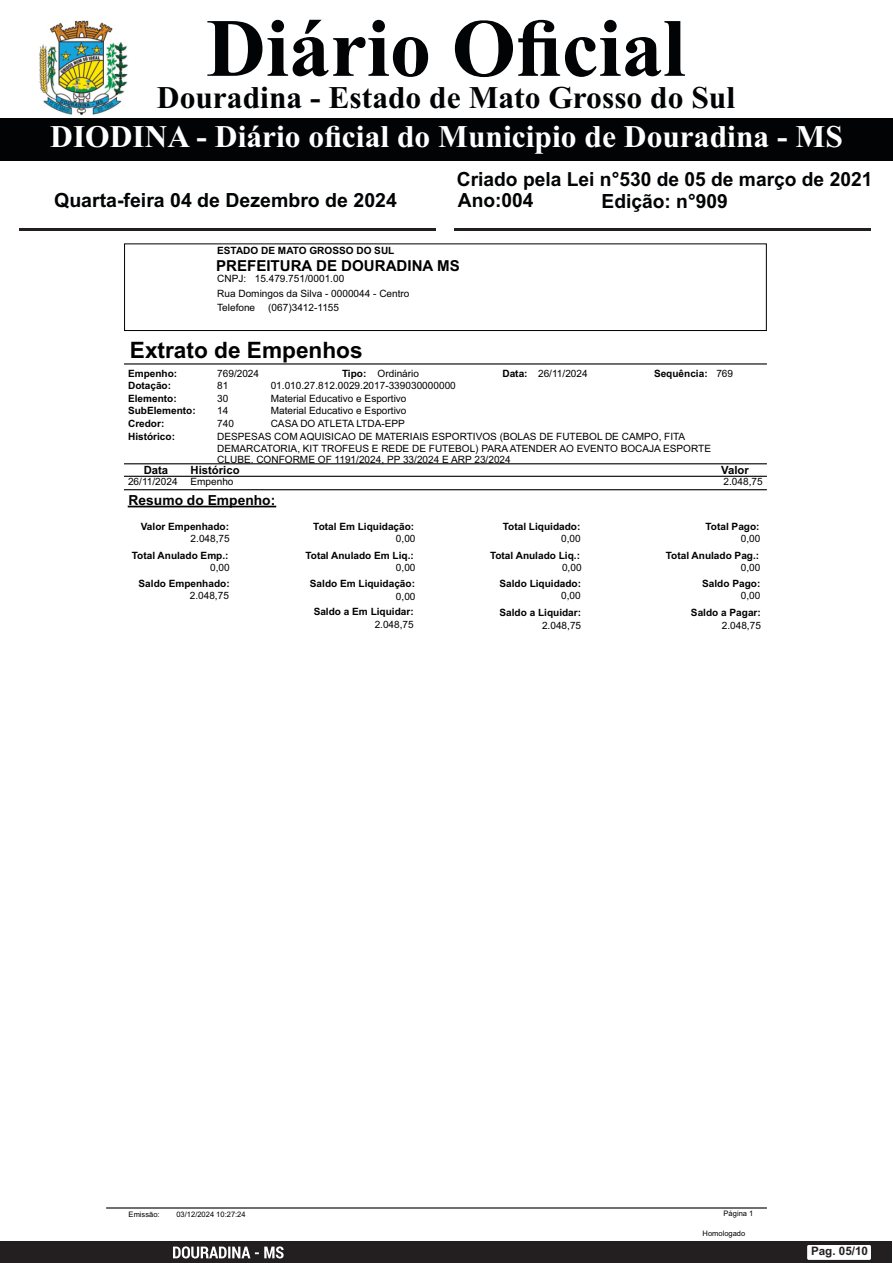
<style>
.page{position:relative;width:893px;height:1263px;background:#fff}
.page>*{position:absolute;margin:0;border:0;box-sizing:border-box;transform-origin:0 0}
.t1{font:700 82.5px "Times New Roman";color:#020304}
.t2{font:700 31.5px "Times New Roman";color:#fff}
.t3{font:700 31.5px "Times New Roman";color:#020304}
.t4{font:700 22.65px "Arial";color:#000}
.t5{font:700 19.5px "Arial";color:#020304}
.t6{font:700 15.15px "Arial";color:#000}
.t7{font:700 13.8px "Arial";color:#000}
.t8{font:700 11.7px "Arial";color:#231f20}
.t9{font:700 11.25px "Arial";color:#000}
.t10{font:10.05px/14.1px "Arial";color:#000}
.t11{font:700 10.05px/12.5px "Arial";color:#000}
.t12{font:7.5px "Arial";color:#000}
.s1{font-weight:700}
.s2{font-weight:400}
</style>
<div class="page">
<hr style="left:125px;top:363px;width:641px;height:1px;background:#000">
<div style="left:124px;top:243px;width:643px;height:88px;border:1px solid #000"></div>
<hr style="left:125px;top:463px;width:641px;height:1px;background:#000">
<hr style="left:125px;top:476px;width:641px;height:1px;background:#000">
<hr style="left:125px;top:489px;width:641px;height:1px;background:#000">
<hr style="left:129px;top:506px;width:146px;height:1px;background:#000">
<hr style="left:107px;top:1207px;width:659px;height:1px;background:#000">
<img style="left:751px;top:1241px;width:18px;height:1px">
<hr style="left:455px;top:229px;width:416px;height:2px;background:#231f20">
<hr style="left:19px;top:229px;width:416px;height:2px;background:#231f20">
<div style="left:0;top:118px;width:893px;height:43px;background:#020304"></div>
<img style="left:39px;top:20px;width:89px;height:95px">
<div style="left:0;top:1242px;width:892px;height:21px;background:#231f20"></div>
<div style="left:807px;top:1245px;width:64px;height:15px;background:#fff;border-radius:2px"></div>
<svg style="left:173px;top:1246px;width:111px;height:12px"></svg>
<h1 class="t1" style="left:206px;top:20px;width:481px">Diário Oficial</h1>
<h2 class="t3" style="left:157px;top:87px;width:580px">Douradina - Estado de Mato Grosso do Sul</h2>
<h2 class="t2" style="left:50px;top:126px;width:794px">DIODINA - Diário oficial do Municipio de Douradina - MS</h2>
<h3 class="t5" style="left:457px;top:171px;width:417px">Criado pela Lei n°530 de 05 de março de 2021</h3>
<h3 class="t5" style="left:54px;top:192px;width:344px">Quarta-feira 04 de Dezembro de 2024</h3>
<h3 class="t5" style="left:458px;top:193px;width:77px">Ano:004</h3>
<h3 class="t5" style="left:602px;top:193px;width:128px">Edição: n°909</h3>
<p class="t11" style="left:217px;top:245px;width:179px">ESTADO DE MATO GROSSO DO SUL</p>
<h3 class="t6" style="left:216px;top:260px;width:245px">PREFEITURA DE DOURADINA MS</h3>
<p class="t10" style="left:255px;top:273px;width:91px">15.479.751/0001.00</p>
<p class="t10" style="left:268px;top:301px;width:72px">(067)3412-1155</p>
<p class="t10" style="left:217px;top:273px;width:194px">CNPJ:<br>Rua Domingos da Silva - 0000044 - Centro<br>Telefone</p>
<h3 class="t4" style="left:130px;top:341px;width:234px">Extrato de Empenhos</h3>
<p class="t11" style="left:128px;top:368px;width:69px">Empenho:<br>Dotação:<br>Elemento:<br>SubElemento:</p>
<p class="t10" style="left:217px;top:367px;width:43px">769/2024</p>
<p class="t10" style="left:342px;top:367px;width:79px"><span class="s1">Tipo:</span> Ordinário</p>
<p class="t10" style="left:502px;top:367px;width:87px"><span class="s1">Data:</span> 26/11/2024</p>
<p class="t11" style="left:654px;top:368px;width:81px">Sequência: <span class="s2">769</span></p>
<p class="t10" style="left:217px;top:379px;width:13px">81</p>
<p class="t10" style="left:271px;top:379px;width:187px">01.010.27.812.0029.2017-339030000000</p>
<p class="t10" style="left:217px;top:393px;width:13px;line-height:12.5px">30<br>14</p>
<p class="t10" style="left:271px;top:393px;width:137px;line-height:12.5px">Material Educativo e Esportivo<br>Material Educativo e Esportivo</p>
<p class="t11" style="left:128px;top:418px;width:38px">Credor:</p>
<p class="t10" style="left:217px;top:417px;width:18px">740</p>
<p class="t10" style="left:271px;top:417px;width:136px">CASA DO ATLETA LTDA-EPP</p>
<p class="t9" style="left:144px;top:466px;width:26px">Data</p>
<p class="t9" style="left:191px;top:466px;width:51px">Histórico</p>
<p class="t9" style="left:721px;top:466px;width:29px">Valor</p>
<p class="t10" style="left:128px;top:476px;width:51px">26/11/2024</p>
<p class="t10" style="left:190px;top:476px;width:45px">Empenho</p>
<p class="t10" style="left:724px;top:476px;width:41px">2.048,75</p>
<p class="t11" style="left:128px;top:431px;width:48px">Histórico:</p>
<p class="t10" style="left:217px;top:432px;width:495px;line-height:11.6px">DESPESAS COM AQUISICAO DE MATERIAIS ESPORTIVOS (BOLAS DE FUTEBOL DE CAMPO, FITA<br>DEMARCATORIA, KIT TROFEUS E REDE DE FUTEBOL) PARA ATENDER AO EVENTO BOCAJA ESPORTE<br>CLUBE. CONFORME OF 1191/2024, PP 33/2024 E ARP 23/2024</p>
<h3 class="t7" style="left:129px;top:495px;width:148px">Resumo do Empenho:</h3>
<p class="t11" style="left:141px;top:521px;width:90px">Valor Empenhado:</p>
<p class="t11" style="left:313px;top:521px;width:102px">Total Em Liquidação:</p>
<p class="t11" style="left:503px;top:521px;width:79px">Total Liquidado:</p>
<p class="t11" style="left:706px;top:521px;width:56px">Total Pago:</p>
<p class="t10" style="left:191px;top:533px;width:41px">2.048,75</p>
<p class="t10" style="left:396px;top:533px;width:21px">0,00</p>
<p class="t10" style="left:561px;top:533px;width:21px">0,00</p>
<p class="t10" style="left:741px;top:533px;width:21px">0,00</p>
<p class="t11" style="left:132px;top:550px;width:98px">Total Anulado Emp.:</p>
<p class="t11" style="left:305px;top:550px;width:110px">Total Anulado Em Liq.:</p>
<p class="t11" style="left:490px;top:550px;width:91px">Total Anulado Liq.:</p>
<p class="t11" style="left:666px;top:550px;width:95px">Total Anulado Pag.:</p>
<p class="t10" style="left:210px;top:561px;width:21px">0,00</p>
<p class="t10" style="left:396px;top:561px;width:21px">0,00</p>
<p class="t10" style="left:562px;top:561px;width:21px">0,00</p>
<p class="t10" style="left:741px;top:561px;width:21px">0,00</p>
<p class="t11" style="left:139px;top:578px;width:93px">Saldo Empenhado:</p>
<p class="t11" style="left:310px;top:578px;width:107px">Saldo Em Liquidação:</p>
<p class="t11" style="left:499px;top:578px;width:83px">Saldo Liquidado:</p>
<p class="t11" style="left:702px;top:578px;width:60px">Saldo Pago:</p>
<p class="t10" style="left:190px;top:589px;width:41px">2.048,75</p>
<p class="t10" style="left:396px;top:590px;width:21px">0,00</p>
<p class="t10" style="left:561px;top:589px;width:21px">0,00</p>
<p class="t10" style="left:741px;top:589px;width:21px">0,00</p>
<p class="t11" style="left:314px;top:606px;width:102px">Saldo a Em Liquidar:</p>
<p class="t10" style="left:375px;top:618px;width:41px">2.048,75</p>
<p class="t11" style="left:499px;top:607px;width:83px">Saldo a Liquidar:</p>
<p class="t11" style="left:691px;top:607px;width:71px">Saldo a Pagar:</p>
<p class="t10" style="left:542px;top:619px;width:41px">2.048,75</p>
<p class="t10" style="left:722px;top:619px;width:41px">2.048,75</p>
<p class="t12" style="left:129px;top:1211px;width:33px">Emissão:</p>
<p class="t12" style="left:176px;top:1211px;width:71px">03/12/2024 10:27:24</p>
<p class="t12" style="left:724px;top:1211px;width:31px">Página 1</p>
<p class="t12" style="left:703px;top:1230px;width:44px">Homologado</p>
<p class="t8" style="left:811px;top:1247px;width:59px">Pag. 05/10</p>
</div>
